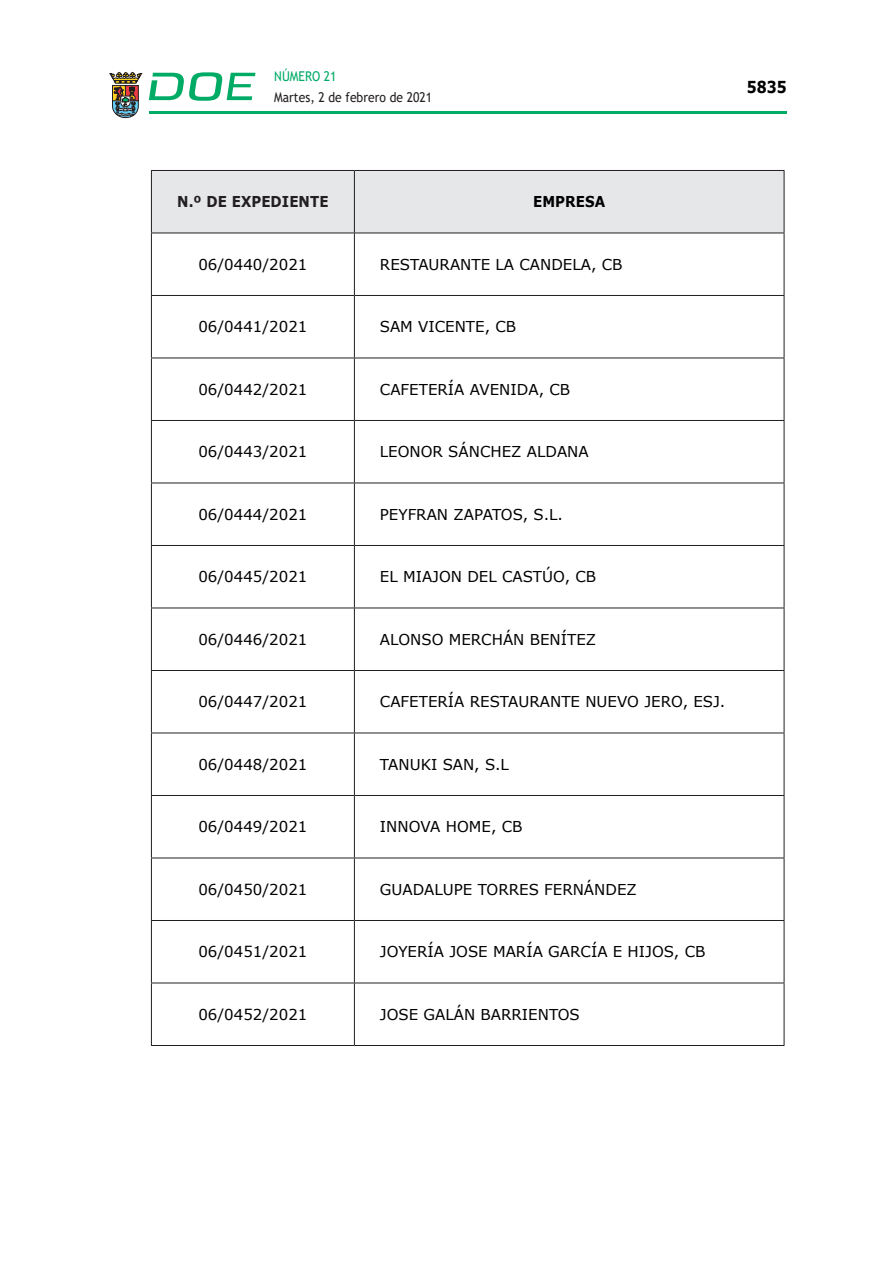
<style>
.page{position:relative;width:893px;height:1263px;background:#fff}
.page>*{position:absolute;margin:0;border:0;box-sizing:border-box;transform-origin:0 0}
.t1{font:700 16.5px "Verdana";color:#000;scale:.85 1}
.t2{font:15px "Verdana";color:#000}
.ENCABEZADO_TABLA{font:700 15px "Verdana";letter-spacing:.005em;color:#231f20;scale:.9 1}
.ENCABEZADO_TABLA-2{font:700 15px "Verdana";letter-spacing:.005em;color:#000;scale:.9 1}
.t3{font:13.5px "Trebuchet MS";color:#231f20;scale:.9 1}
.t4{font:13.5px "Trebuchet MS";color:#00ab67;scale:.9 1}
</style>
<div class="page">
<hr style="left:149px;top:111px;width:638px;height:3px;background:#00ab66">
<svg style="left:109px;top:72px;width:33px;height:46px"></svg>
<svg style="left:149px;top:72px;width:106px;height:29px"></svg>
<div style="left:152px;top:171px;width:632px;height:62px;background:#e6e7e9"></div>
<hr style="left:151px;top:170px;width:203px;height:1px;background:#231f20">
<hr style="left:151px;top:171px;width:1px;height:62px;background:#231f20">
<hr style="left:354px;top:170px;width:430px;height:1px;background:#231f20">
<hr style="left:354px;top:171px;width:1px;height:62px;background:#231f20">
<hr style="left:784px;top:171px;width:1px;height:62px;background:#231f20">
<hr style="left:151px;top:233px;width:203px;height:1px;background:#231f20">
<hr style="left:151px;top:233px;width:1px;height:62px;background:#231f20">
<hr style="left:354px;top:233px;width:430px;height:1px;background:#231f20">
<hr style="left:354px;top:233px;width:1px;height:62px;background:#231f20">
<hr style="left:784px;top:233px;width:1px;height:62px;background:#231f20">
<hr style="left:151px;top:295px;width:203px;height:1px;background:#231f20">
<hr style="left:151px;top:296px;width:1px;height:62px;background:#231f20">
<hr style="left:354px;top:295px;width:430px;height:1px;background:#231f20">
<hr style="left:354px;top:296px;width:1px;height:62px;background:#231f20">
<hr style="left:784px;top:296px;width:1px;height:62px;background:#231f20">
<hr style="left:151px;top:358px;width:203px;height:1px;background:#231f20">
<hr style="left:151px;top:358px;width:1px;height:62px;background:#231f20">
<hr style="left:354px;top:358px;width:430px;height:1px;background:#231f20">
<hr style="left:354px;top:358px;width:1px;height:62px;background:#231f20">
<hr style="left:784px;top:358px;width:1px;height:62px;background:#231f20">
<hr style="left:151px;top:420px;width:203px;height:1px;background:#231f20">
<hr style="left:151px;top:421px;width:1px;height:62px;background:#231f20">
<hr style="left:354px;top:420px;width:430px;height:1px;background:#231f20">
<hr style="left:354px;top:421px;width:1px;height:62px;background:#231f20">
<hr style="left:784px;top:421px;width:1px;height:62px;background:#231f20">
<hr style="left:151px;top:483px;width:203px;height:1px;background:#231f20">
<hr style="left:151px;top:483px;width:1px;height:62px;background:#231f20">
<hr style="left:354px;top:483px;width:430px;height:1px;background:#231f20">
<hr style="left:354px;top:483px;width:1px;height:62px;background:#231f20">
<hr style="left:784px;top:483px;width:1px;height:62px;background:#231f20">
<hr style="left:151px;top:545px;width:203px;height:1px;background:#231f20">
<hr style="left:151px;top:546px;width:1px;height:62px;background:#231f20">
<hr style="left:354px;top:545px;width:430px;height:1px;background:#231f20">
<hr style="left:354px;top:546px;width:1px;height:62px;background:#231f20">
<hr style="left:784px;top:546px;width:1px;height:62px;background:#231f20">
<hr style="left:151px;top:608px;width:203px;height:1px;background:#231f20">
<hr style="left:151px;top:608px;width:1px;height:62px;background:#231f20">
<hr style="left:354px;top:608px;width:430px;height:1px;background:#231f20">
<hr style="left:354px;top:608px;width:1px;height:62px;background:#231f20">
<hr style="left:784px;top:608px;width:1px;height:62px;background:#231f20">
<hr style="left:151px;top:670px;width:203px;height:1px;background:#231f20">
<hr style="left:151px;top:671px;width:1px;height:62px;background:#231f20">
<hr style="left:354px;top:670px;width:430px;height:1px;background:#231f20">
<hr style="left:354px;top:671px;width:1px;height:62px;background:#231f20">
<hr style="left:784px;top:671px;width:1px;height:62px;background:#231f20">
<hr style="left:151px;top:733px;width:203px;height:1px;background:#231f20">
<hr style="left:151px;top:733px;width:1px;height:62px;background:#231f20">
<hr style="left:354px;top:733px;width:430px;height:1px;background:#231f20">
<hr style="left:354px;top:733px;width:1px;height:62px;background:#231f20">
<hr style="left:784px;top:733px;width:1px;height:62px;background:#231f20">
<hr style="left:151px;top:795px;width:203px;height:1px;background:#231f20">
<hr style="left:151px;top:796px;width:1px;height:62px;background:#231f20">
<hr style="left:354px;top:795px;width:430px;height:1px;background:#231f20">
<hr style="left:354px;top:796px;width:1px;height:62px;background:#231f20">
<hr style="left:784px;top:796px;width:1px;height:62px;background:#231f20">
<hr style="left:151px;top:858px;width:203px;height:1px;background:#231f20">
<hr style="left:151px;top:858px;width:1px;height:62px;background:#231f20">
<hr style="left:354px;top:858px;width:430px;height:1px;background:#231f20">
<hr style="left:354px;top:858px;width:1px;height:62px;background:#231f20">
<hr style="left:784px;top:858px;width:1px;height:62px;background:#231f20">
<hr style="left:151px;top:920px;width:203px;height:1px;background:#231f20">
<hr style="left:151px;top:921px;width:1px;height:61px;background:#231f20">
<hr style="left:354px;top:920px;width:430px;height:1px;background:#231f20">
<hr style="left:354px;top:921px;width:1px;height:61px;background:#231f20">
<hr style="left:784px;top:921px;width:1px;height:61px;background:#231f20">
<hr style="left:151px;top:982px;width:203px;height:1px;background:#231f20">
<hr style="left:151px;top:983px;width:1px;height:62px;background:#231f20">
<hr style="left:354px;top:982px;width:430px;height:1px;background:#231f20">
<hr style="left:354px;top:983px;width:1px;height:62px;background:#231f20">
<hr style="left:784px;top:983px;width:1px;height:62px;background:#231f20">
<hr style="left:151px;top:1045px;width:203px;height:1px;background:#231f20">
<hr style="left:354px;top:1045px;width:430px;height:1px;background:#231f20">
<p class="t4" style="left:274px;top:67px;width:71px">NÚMERO 21</p>
<p class="t3" style="left:274px;top:88px;width:177px">Martes, 2 de febrero de 2021</p>
<p class="t1" style="left:747px;top:75px;width:48px">5835</p>
<p class="ENCABEZADO_TABLA" style="left:177px;top:191px;width:170px">N.º DE EXPEDIENTE</p>
<p class="ENCABEZADO_TABLA-2" style="left:533px;top:191px;width:82px">EMPRESA</p>
<p class="t2" style="left:198px;top:254px;width:111px">06/0440/2021</p>
<p class="t2" style="left:380px;top:254px;width:244px">RESTAURANTE LA CANDELA, CB</p>
<p class="t2" style="left:198px;top:317px;width:111px">06/0441/2021</p>
<p class="t2" style="left:380px;top:317px;width:138px">SAM VICENTE, CB</p>
<p class="t2" style="left:198px;top:379px;width:111px">06/0442/2021</p>
<p class="t2" style="left:380px;top:379px;width:192px">CAFETERÍA AVENIDA, CB</p>
<p class="t2" style="left:198px;top:442px;width:111px">06/0443/2021</p>
<p class="t2" style="left:380px;top:442px;width:210px">LEONOR SÁNCHEZ ALDANA</p>
<p class="t2" style="left:198px;top:504px;width:111px">06/0444/2021</p>
<p class="t2" style="left:380px;top:504px;width:185px">PEYFRAN ZAPATOS, S.L.</p>
<p class="t2" style="left:198px;top:567px;width:111px">06/0445/2021</p>
<p class="t2" style="left:380px;top:567px;width:218px">EL MIAJON DEL CASTÚO, CB</p>
<p class="t2" style="left:198px;top:629px;width:111px">06/0446/2021</p>
<p class="t2" style="left:380px;top:629px;width:218px">ALONSO MERCHÁN BENÍTEZ</p>
<p class="t2" style="left:198px;top:692px;width:111px">06/0447/2021</p>
<p class="t2" style="left:380px;top:692px;width:347px">CAFETERÍA RESTAURANTE NUEVO JERO, ESJ.</p>
<p class="t2" style="left:198px;top:754px;width:111px">06/0448/2021</p>
<p class="t2" style="left:380px;top:754px;width:131px">TANUKI SAN, S.L</p>
<p class="t2" style="left:198px;top:817px;width:111px">06/0449/2021</p>
<p class="t2" style="left:380px;top:817px;width:144px">INNOVA HOME, CB</p>
<p class="t2" style="left:198px;top:879px;width:111px">06/0450/2021</p>
<p class="t2" style="left:380px;top:879px;width:258px">GUADALUPE TORRES FERNÁNDEZ</p>
<p class="t2" style="left:198px;top:942px;width:111px">06/0451/2021</p>
<p class="t2" style="left:380px;top:942px;width:327px">JOYERÍA JOSE MARÍA GARCÍA E HIJOS, CB</p>
<p class="t2" style="left:198px;top:1004px;width:111px">06/0452/2021</p>
<p class="t2" style="left:380px;top:1004px;width:201px">JOSE GALÁN BARRIENTOS</p>
</div>
